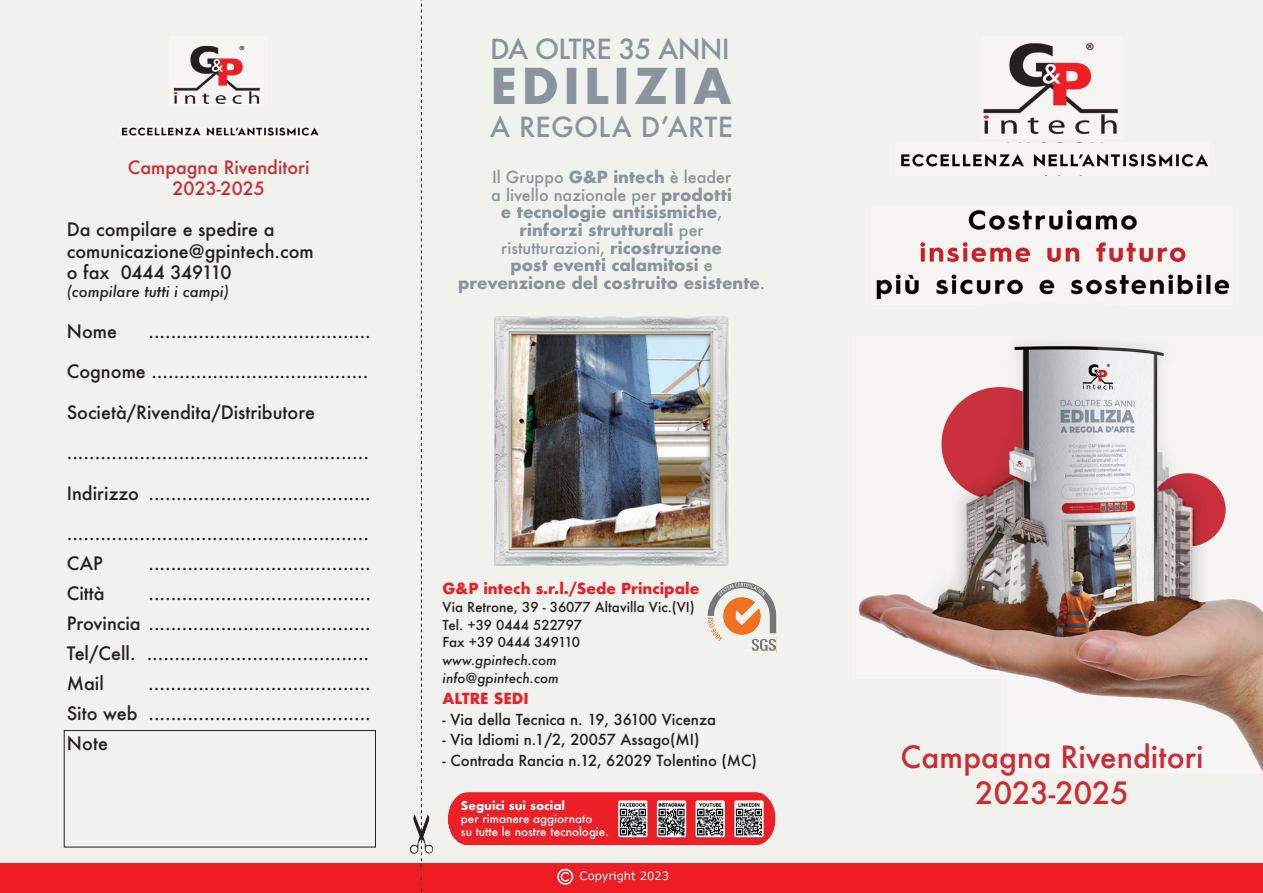
<style>
.page{position:relative;width:1263px;height:893px;background:#f1f2ee}
.page>*{position:absolute;margin:0;border:0;box-sizing:border-box;transform-origin:0 0}
.t1{font:700 48px "Futura";letter-spacing:.08em;color:#8a949c}
.t2{font:500 29.85px "Futura";color:#cd2b32}
.t3{font:500 27px "Futura";letter-spacing:-.025em;color:#8a949c}
.t4{font:500 27px "Futura";letter-spacing:.01em;color:#8a949c}
.t5{font:500 18px "Futura";color:#231f20}
.t6{font:500 17.85px "Futura";color:#cd2b32}
.t7{font:700 16.2px "Futura";color:#8a949c}
.t8{font:500 16.2px "Futura";color:#8a949c}
.t9{font:italic 500 15px "Futura";color:#231f20}
.t10{font:500 14.85px "Futura";color:#231f20}
.t11{font:700 14.85px "Futura";color:#ee1d23}
.t12{font:500 13.35px "Futura";color:#231f20}
.t13{font:italic 500 13.35px "Futura";color:#231f20}
.t14{font:500 11.7px "Futura";color:#fff}
.t15{font:700 11.7px "Futura";color:#fff}
.t16{font:11.55px "Verdana";color:#fff}
.s1{font-weight:700}
.s2{font-weight:500}
</style>
<div class="page">
<img style="left:858px;top:345px;width:405px;height:428px">
<div style="left:851px;top:679px;width:156px;height:126px;background:#f1f2ee"></div>
<img style="left:876px;top:209px;width:354px;height:90px">
<img style="left:983px;top:43px;width:135px;height:92px">
<img style="left:901px;top:154px;width:307px;height:22px">
<div style="left:0;top:864px;width:1263px;height:29px;background:#ee1d23"></div>
<svg style="left:421px;top:0;width:1px;height:892px"></svg>
<img style="left:413px;top:815px;width:14px;height:18px">
<img style="left:495px;top:317px;width:234px;height:248px">
<div style="left:448px;top:792px;width:327px;height:53px;background:#ec2026"></div>
<img style="left:616px;top:799px;width:148px;height:39px">
<img style="left:708px;top:582px;width:31px;height:34px">
<img style="left:557px;top:869px;width:16px;height:16px">
<img style="left:173px;top:45px;width:87px;height:59px">
<img style="left:122px;top:128px;width:197px;height:8px">
<div style="left:64px;top:730px;width:312px;height:117px;border:1px solid #231f20"></div>
<p class="t6" style="left:128px;top:155px;width:183px">Campagna Rivenditori</p>
<p class="t6" style="left:173px;top:176px;width:94px">2023-2025</p>
<p class="t5" style="left:67px;top:217px;width:209px">Da compilare e spedire a</p>
<p class="t5" style="left:67px;top:239px;width:248px">comunicazione@gpintech.com</p>
<p class="t5" style="left:67px;top:260px;width:166px">o fax 0444 349110</p>
<p class="t9" style="left:67px;top:281px;width:164px">(compilare tutti i campi)</p>
<p class="t5" style="left:67px;top:319px;width:52px">Nome</p>
<p class="t5" style="left:148px;top:319px;width:224px">........................................</p>
<p class="t5" style="left:67px;top:359px;width:303px">Cognome .......................................</p>
<p class="t5" style="left:67px;top:400px;width:250px">Società/Rivendita/Distributore</p>
<p class="t5" style="left:67px;top:440px;width:304px">......................................................</p>
<p class="t5" style="left:67px;top:481px;width:306px">Indirizzo ........................................</p>
<p class="t5" style="left:67px;top:521px;width:304px">......................................................</p>
<p class="t5" style="left:67px;top:551px;width:37px">CAP</p>
<p class="t5" style="left:148px;top:551px;width:224px">........................................</p>
<p class="t5" style="left:67px;top:581px;width:39px">Città</p>
<p class="t5" style="left:148px;top:581px;width:224px">........................................</p>
<p class="t5" style="left:67px;top:611px;width:306px">Provincia ........................................</p>
<p class="t5" style="left:67px;top:641px;width:304px">Tel/Cell. ........................................</p>
<p class="t5" style="left:67px;top:671px;width:39px">Mail</p>
<p class="t5" style="left:148px;top:671px;width:224px">........................................</p>
<p class="t5" style="left:67px;top:701px;width:306px">Sito web ........................................</p>
<p class="t5" style="left:67px;top:731px;width:43px">Note</p>
<p class="t3" style="left:490px;top:31px;width:241px">DA OLTRE 35 ANNI</p>
<p class="t1" style="left:490px;top:52px;width:243px">EDILIZIA</p>
<p class="t4" style="left:490px;top:108px;width:244px">A REGOLA D’ARTE</p>
<p class="t8" style="left:492px;top:166px;width:241px">Il Gruppo <span class="s1">G&amp;P intech</span> è leader</p>
<p class="t8" style="left:491px;top:184px;width:242px">a livello nazionale per <span class="s1">prodotti</span></p>
<p class="t7" style="left:501px;top:201px;width:223px">e tecnologie antisismiche<span class="s2">,</span></p>
<p class="t7" style="left:520px;top:218px;width:186px">rinforzi strutturali <span class="s2">per</span></p>
<p class="t8" style="left:501px;top:236px;width:222px">ristutturazioni, <span class="s1">ricostruzione</span></p>
<p class="t7" style="left:510px;top:253px;width:204px">post eventi calamitosi <span class="s2">e</span></p>
<p class="t7" style="left:458px;top:271px;width:308px">prevenzione del costruito esistente<span class="s2">.</span></p>
<p class="t11" style="left:443px;top:578px;width:258px">G&amp;P intech s.r.l./Sede Principale</p>
<p class="t12" style="left:443px;top:598px;width:254px">Via Retrone, 39 - 36077 Altavilla Vic.(VI)</p>
<p class="t12" style="left:443px;top:615px;width:141px">Tel. +39 0444 522797</p>
<p class="t12" style="left:443px;top:633px;width:139px">Fax +39 0444 349110</p>
<p class="t13" style="left:443px;top:651px;width:116px">www.gpintech.com</p>
<p class="t13" style="left:443px;top:669px;width:118px">info@gpintech.com</p>
<p class="t11" style="left:443px;top:687px;width:88px">ALTRE SEDI</p>
<p class="t10" style="left:443px;top:709px;width:275px">- Via della Tecnica n. 19, 36100 Vicenza</p>
<p class="t10" style="left:443px;top:730px;width:259px">- Via Idiomi n.1/2, 20057 Assago(MI)</p>
<p class="t10" style="left:443px;top:750px;width:316px">- Contrada Rancia n.12, 62029 Tolentino (MC)</p>
<p class="t15" style="left:461px;top:798px;width:106px">Seguici sui social</p>
<p class="t14" style="left:461px;top:811px;width:133px">per rimanere aggiornato</p>
<p class="t14" style="left:461px;top:823px;width:149px">su tutte le nostre tecnologie.</p>
<p class="t16" style="left:580px;top:868px;width:91px">Copyright 2023</p>
<p class="t2" style="left:901px;top:736px;width:305px">Campagna Rivenditori</p>
<p class="t2" style="left:975px;top:772px;width:155px">2023-2025</p>
</div>
